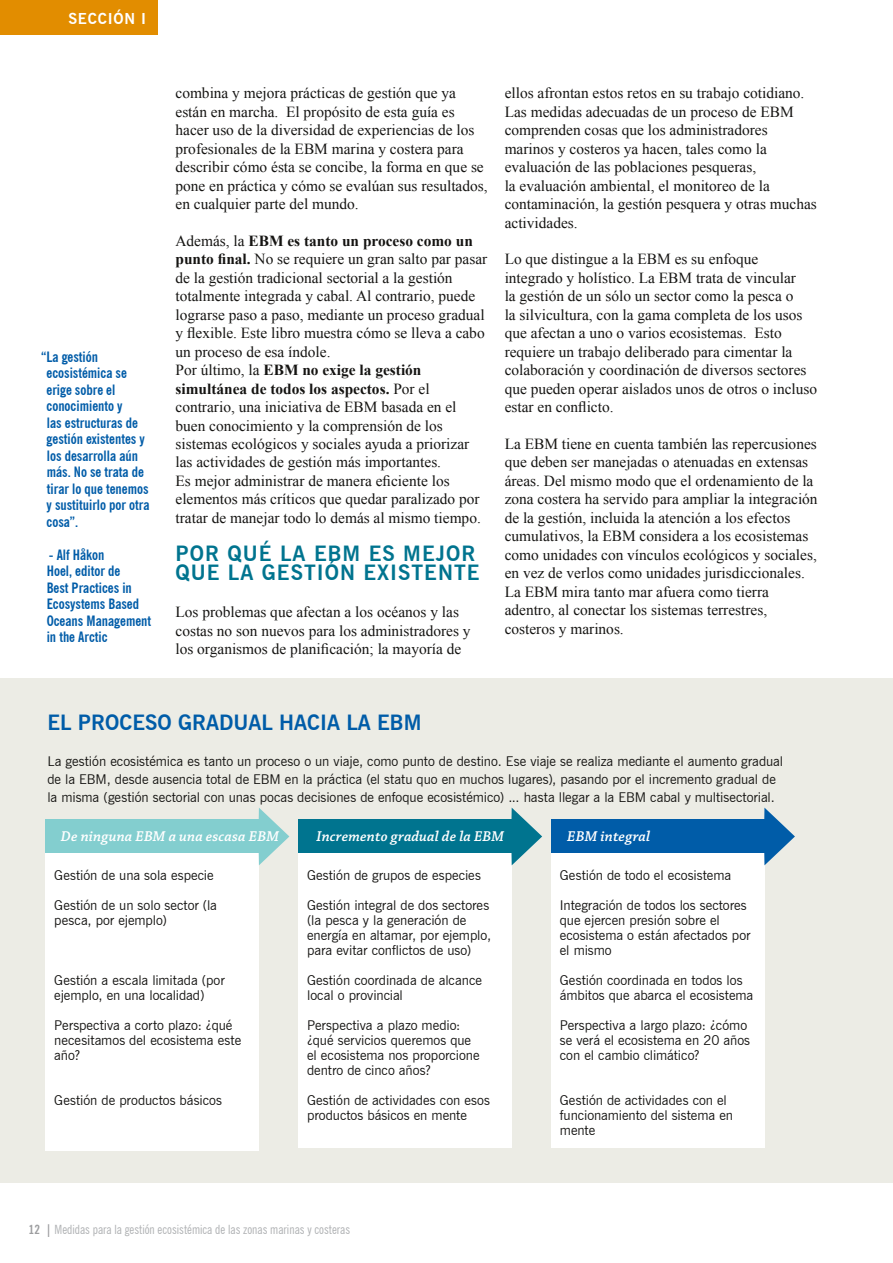
<style>
.page{position:relative;width:893px;height:1263px;background:#fff}
.page>*{position:absolute;margin:0;border:0;box-sizing:border-box;transform-origin:0 0}
._1st_Tier_Title{font:700 21px/19.5px "News Gothic BT";letter-spacing:.05em;color:#00748f}
.Standard_Box_Title{font:700 21px "News Gothic BT";color:#005ca8}
.Basic_Content_-_ES{font:15.3px/18.5px "Times New Roman";color:#151412}
._2nd_Tier_Title{font:italic 600 15px "Chaparral Pro";letter-spacing:.01em;color:#fff}
.t1{font:700 15px "News Gothic BT";letter-spacing:.05em;color:#fff}
.Side_Quote{font:700 condensed 14.25px/16.5px "News Gothic BT";color:#005ca8}
.Box_Content_1{font:13.5px/15px "News Gothic BT";color:#151412}
.t2{font:condensed 12.75px "News Gothic BT";color:#b0b2b4}
.s1{font-weight:700}
.s2{font-weight:700;color:#9c9d9f}
</style>
<div class="page">
<div style="left:0;top:0;width:158px;height:34px;background:#e28d00"></div>
<div style="left:0;top:678px;width:893px;height:504px;background:#ecece5"></div>
<div style="left:299px;top:829px;width:213px;height:319px;background:#fff"></div>
<div style="left:551px;top:829px;width:214px;height:319px;background:#fff"></div>
<div style="left:46px;top:832px;width:213px;height:319px;background:#fff"></div>
<div style="left:299px;top:820px;width:215px;height:33px;background:#00748f"></div>
<svg style="left:511px;top:808px;width:31px;height:57px"></svg>
<div style="left:551px;top:820px;width:216px;height:33px;background:#005ca8"></div>
<svg style="left:764px;top:808px;width:31px;height:57px"></svg>
<div style="left:46px;top:820px;width:215px;height:33px;background:#83cecf"></div>
<svg style="left:258px;top:808px;width:31px;height:57px"></svg>
<p class="t1" style="left:68px;top:10px;width:79px">SECCIÓN I</p>
<p class="Side_Quote" style="left:47px;top:348px;width:105px;text-indent:-5px">“La gestión ecosistémica se erige sobre el conocimiento y<br>las estructuras de gestión existentes y los desarrolla aún más. No se trata de tirar lo que tenemos y sustituirlo por otra cosa”.</p>
<p class="Side_Quote" style="left:47px;top:546px;width:106px">- Alf Håkon<br>Hoel, editor de<br>Best Practices in<br>Ecosystems Based<br>Oceans Management in the Arctic</p>
<p class="Basic_Content_-_ES" style="left:176px;top:84px;width:314px">combina y mejora prácticas de gestión que ya están en marcha. El propósito de esta guía es hacer uso de la diversidad de experiencias de los profesionales de la EBM marina y costera para describir cómo ésta se concibe, la forma en que se pone en práctica y cómo se evalúan sus resultados, en cualquier parte del mundo.</p>
<p class="Basic_Content_-_ES" style="left:176px;top:231px;width:313px">Además, la <span class="s1">EBM es tanto un proceso como un punto final.</span> No se requiere un gran salto par pasar de la gestión tradicional sectorial a la gestión totalmente integrada y cabal. Al contrario, puede lograrse paso a paso, mediante un proceso gradual y flexible. Este libro muestra cómo se lleva a cabo un proceso de esa índole.</p>
<p class="Basic_Content_-_ES" style="left:176px;top:361px;width:307px">Por último, la <span class="s1">EBM no exige la gestión simultánea de todos los aspectos.</span> Por el contrario, una iniciativa de EBM basada en el buen conocimiento y la comprensión de los sistemas ecológicos y sociales ayuda a priorizar las actividades de gestión más importantes.<br>Es mejor administrar de manera eficiente los elementos más críticos que quedar paralizado por tratar de manejar todo lo demás al mismo tiempo.</p>
<p class="_1st_Tier_Title" style="left:176px;top:543px;width:305px">POR QUÉ LA EBM ES MEJOR<br>QUE LA GESTIÓN EXISTENTE</p>
<p class="Basic_Content_-_ES" style="left:176px;top:603px;width:297px">Los problemas que afectan a los océanos y las costas no son nuevos para los administradores y los organismos de planificación; la mayoría de</p>
<p class="Basic_Content_-_ES" style="left:505px;top:84px;width:314px">ellos afrontan estos retos en su trabajo cotidiano.<br>Las medidas adecuadas de un proceso de EBM comprenden cosas que los administradores marinos y costeros ya hacen, tales como la evaluación de las poblaciones pesqueras,<br>la evaluación ambiental, el monitoreo de la contaminación, la gestión pesquera y otras muchas actividades.</p>
<p class="Basic_Content_-_ES" style="left:505px;top:250px;width:314px">Lo que distingue a la EBM es su enfoque integrado y holístico. La EBM trata de vincular<br>la gestión de un sólo un sector como la pesca o<br>la silvicultura, con la gama completa de los usos que afectan a uno o varios ecosistemas. Esto requiere un trabajo deliberado para cimentar la colaboración y coordinación de diversos sectores que pueden operar aislados unos de otros o incluso estar en conflicto.</p>
<p class="Basic_Content_-_ES" style="left:505px;top:434px;width:314px">La EBM tiene en cuenta también las repercusiones que deben ser manejadas o atenuadas en extensas áreas. Del mismo modo que el ordenamiento de la zona costera ha servido para ampliar la integración de la gestión, incluida la atención a los efectos cumulativos, la EBM considera a los ecosistemas como unidades con vínculos ecológicos y sociales, en vez de verlos como unidades jurisdiccionales.<br>La EBM mira tanto mar afuera como tierra adentro, al conectar los sistemas terrestres, costeros y marinos.</p>
<p class="Standard_Box_Title" style="left:47px;top:709px;width:375px">EL PROCESO GRADUAL HACIA LA EBM</p>
<p class="Box_Content_1" style="left:47px;top:752px;width:737px;line-height:18px">La gestión ecosistémica es tanto un proceso o un viaje, como punto de destino. Ese viaje se realiza mediante el aumento gradual de la EBM, desde ausencia total de EBM en la práctica (el statu quo en muchos lugares), pasando por el incremento gradual de la misma (gestión sectorial con unas pocas decisiones de enfoque ecosistémico) ... hasta llegar a la EBM cabal y multisectorial.</p>
<p class="_2nd_Tier_Title" style="left:61px;top:827px;width:220px">De ninguna EBM a una escasa EBM</p>
<p class="Box_Content_1" style="left:54px;top:868px;width:161px">Gestión de una sola especie</p>
<p class="Box_Content_1" style="left:54px;top:898px;width:164px">Gestión de un solo sector (la pesca, por ejemplo)</p>
<p class="Box_Content_1" style="left:54px;top:973px;width:172px">Gestión a escala limitada (por ejemplo, en una localidad)</p>
<p class="Box_Content_1" style="left:54px;top:1018px;width:188px">Perspectiva a corto plazo: ¿qué necesitamos del ecosistema este año?</p>
<p class="Box_Content_1" style="left:54px;top:1093px;width:169px">Gestión de productos básicos</p>
<p class="_2nd_Tier_Title" style="left:316px;top:827px;width:189px">Incremento gradual de la EBM</p>
<p class="Box_Content_1" style="left:307px;top:868px;width:175px">Gestión de grupos de especies</p>
<p class="Box_Content_1" style="left:307px;top:898px;width:186px">Gestión integral de dos sectores (la pesca y la generación de energía en altamar, por ejemplo, para evitar conflictos de uso)</p>
<p class="Box_Content_1" style="left:307px;top:973px;width:176px">Gestión coordinada de alcance local o provincial</p>
<p class="Box_Content_1" style="left:307px;top:1018px;width:174px">Perspectiva a plazo medio: ¿qué servicios queremos que el ecosistema nos proporcione dentro de cinco años?</p>
<p class="Box_Content_1" style="left:307px;top:1093px;width:184px">Gestión de actividades con esos productos básicos en mente</p>
<p class="t2" style="left:29px;top:1221px;width:323px"><span class="s2">12 |</span> Medidas para la gestión ecosistémica de las zonas marinas y costeras</p>
<p class="_2nd_Tier_Title" style="left:567px;top:827px;width:84px">EBM integral</p>
<p class="Box_Content_1" style="left:560px;top:868px;width:173px">Gestión de todo el ecosistema</p>
<p class="Box_Content_1" style="left:560px;top:898px;width:192px">Integración de todos los sectores que ejercen presión sobre el ecosistema o están afectados por el mismo</p>
<p class="Box_Content_1" style="left:560px;top:973px;width:195px">Gestión coordinada en todos los ámbitos que abarca el ecosistema</p>
<p class="Box_Content_1" style="left:560px;top:1018px;width:192px">Perspectiva a largo plazo: ¿cómo se verá el ecosistema en 20 años con el cambio climático?</p>
<p class="Box_Content_1" style="left:560px;top:1093px;width:175px">Gestión de actividades con el funcionamiento del sistema en mente</p>
</div>
